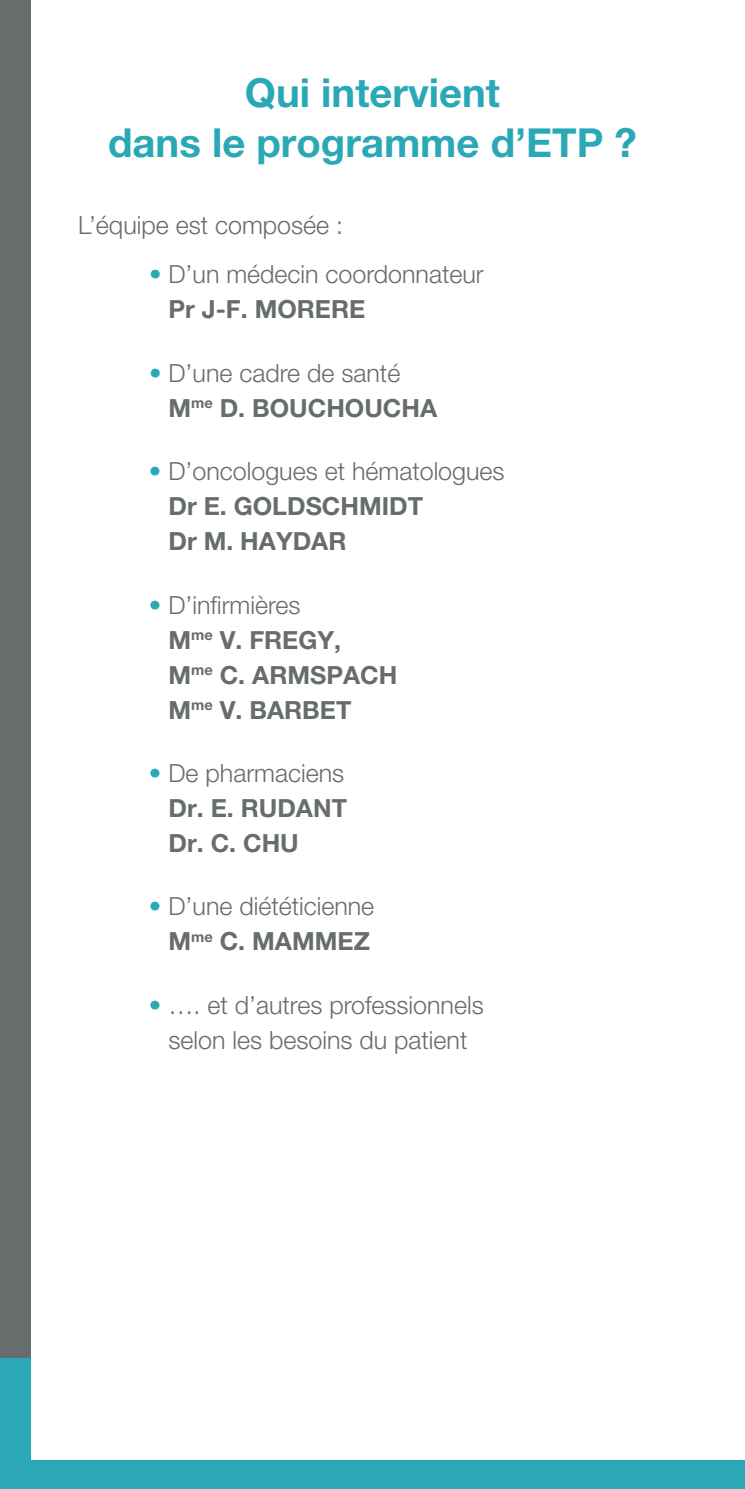
<style>
.page{position:relative;width:745px;height:1489px;background:#fff}
.page>*{position:absolute;margin:0;border:0;box-sizing:border-box;transform-origin:0 0}
.t1{font:700 40px/50px "Helvetica Neue LT Pro";color:#2ba8b6;text-align:center}
.t2{font:300 25px/35px "Helvetica Neue LT Pro";color:#676c6c}
.t3{font:700 25px/35px "Helvetica Neue LT Pro";color:#676c6c}
.s1{color:#2ba8b6}
.s2{font-weight:700}
.s3{font-weight:300;color:#2ba8b6}
.s4{font-weight:300}
</style>
<div class="page">
<div style="left:0;top:0;width:30px;height:1488px;background:#676c6c"></div>
<div style="left:0;top:1358px;width:30px;height:130px;background:#2ba8b6"></div>
<div style="left:0;top:1460px;width:744px;height:28px;background:#2ba8b6"></div>
<h1 class="t1" style="left:108px;top:66px;width:530px">Qui intervient<br>dans le programme d’ETP ?</h1>
<p class="t2" style="left:78px;top:207px;width:266px">L’équipe est composée :</p>
<p class="t2" style="left:168px;top:256px;width:316px;text-indent:-19px"><span class="s1">•</span> D’un médecin coordonnateur<br><span class="s2">Pr J-F. MORERE</span></p>
<p class="t2" style="left:168px;top:355px;width:270px;text-indent:-19px"><span class="s1">•</span> D’une cadre de santé<br><span class="s2">M</span><sup>me</sup> <span class="s2">D. BOUCHOUCHA</span></p>
<p class="t2" style="left:168px;top:453px;width:337px;text-indent:-19px"><span class="s1">•</span> D’oncologues et hématologues<br><span class="s2">Dr E. GOLDSCHMIDT<br>Dr M. HAYDAR</span></p>
<p class="t3" style="left:168px;top:586px;width:230px;text-indent:-19px"><span class="s3">•</span> <span class="s4">D’infirmières<br></span>M<sup>me</sup> V. FREGY,<br>M<sup>me</sup> C. ARMSPACH<br>M<sup>me</sup> V. BARBET</p>
<p class="t3" style="left:168px;top:755px;width:180px;text-align:justify;text-indent:-19px"><span class="s3">•</span> <span class="s4">De pharmaciens </span>Dr. E. RUDANT Dr. C. CHU</p>
<p class="t2" style="left:149px;top:888px;width:227px;text-align:right"><span class="s1">•</span> D’une diététicienne<br><span class="s2">M</span><sup>me</sup> <span class="s2">C. MAMMEZ</span></p>
<p class="t2" style="left:149px;top:986px;width:336px;text-align:center"><span class="s1">•</span> …. et d’autres professionnels selon les besoins du patient</p>
</div>
